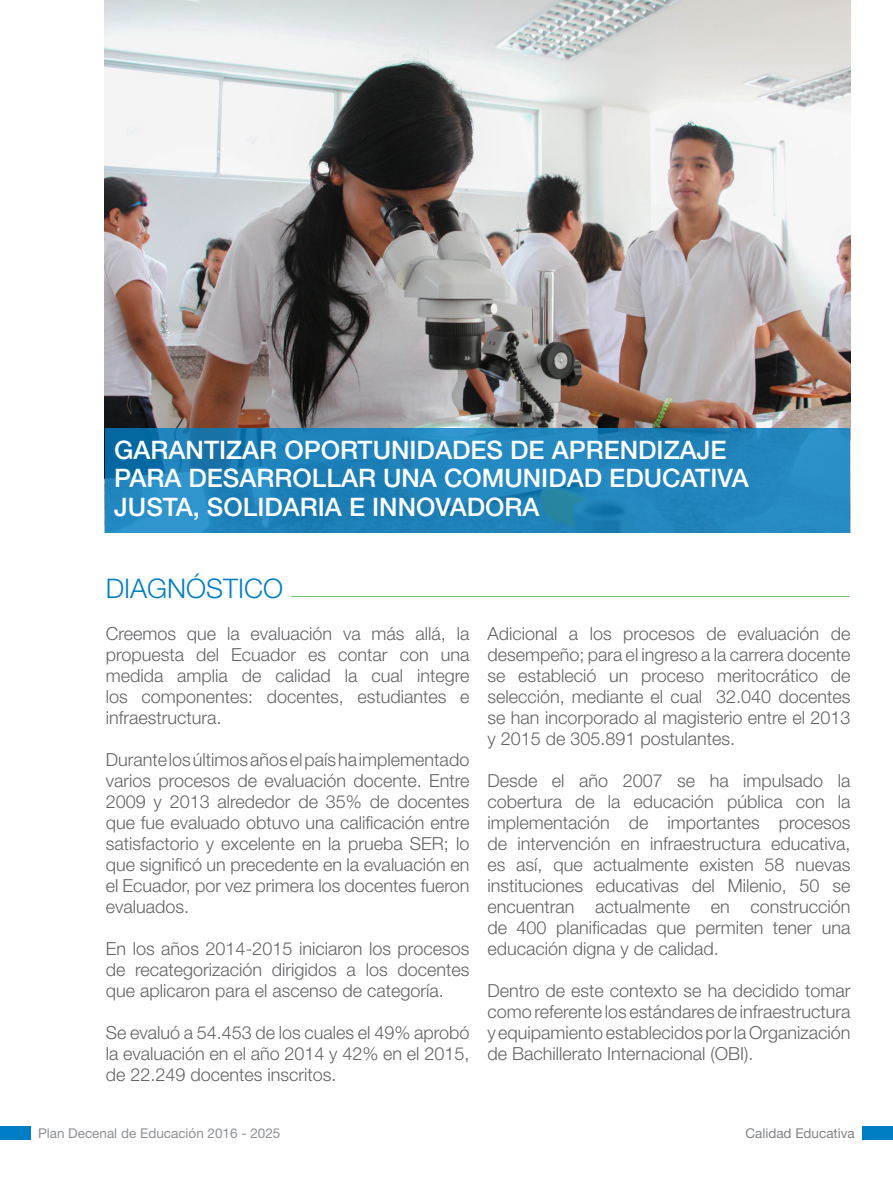
<style>
.page{position:relative;width:893px;height:1191px;background:#fff}
.page>*{position:absolute;margin:0;border:0;box-sizing:border-box;transform-origin:0 0}
.t1{font:300 27px "Helvetica Neue LT Std";color:#007ec5}
.t2{font:500 25.5px/28.5px "Helvetica Neue LT Std";color:#fff}
.t3{font:300 18px/21px "Helvetica Neue LT Std";color:#636366;text-align:justify}
.t4{font:13.5px "Helvetica Neue LT Std";color:#8e9093}
.t5{font:13.5px "Helvetica Neue LT Std";color:#808285}
</style>
<div class="page">
<div style="left:0;top:1125px;width:31px;height:14px;background:#007ec5"></div>
<div style="left:862px;top:1125px;width:31px;height:14px;background:#007ec5"></div>
<img style="left:105px;top:0;width:745px;height:533px">
<svg style="left:105px;top:428px;width:745px;height:104px;fill:#2185bd"></svg>
<hr style="left:291px;top:596px;width:558px;height:1px;background:#45b749">
<p class="t2" style="left:114px;top:435px;width:636px">GARANTIZAR OPORTUNIDADES DE APRENDIZAJE<br>PARA DESARROLLAR UNA COMUNIDAD EDUCATIVA<br>JUSTA, SOLIDARIA E INNOVADORA</p>
<p class="t1" style="left:106px;top:572px;width:179px">DIAGNÓSTICO</p>
<p class="t3" style="left:106px;top:623px;width:365px">Creemos que la evaluación va más allá, la propuesta del Ecuador es contar con una medida amplia de calidad la cual integre los componentes: docentes, estudiantes e infraestructura.</p>
<p class="t3" style="left:106px;top:749px;width:365px">Durante los últimos años el país ha implementado varios procesos de evaluación docente. Entre 2009 y 2013 alrededor de 35% de docentes que fue evaluado obtuvo una calificación entre satisfactorio y excelente en la prueba SER; lo que significó un precedente en la evaluación en el Ecuador, por vez primera los docentes fueron evaluados.</p>
<p class="t3" style="left:106px;top:938px;width:365px">En los años 2014-2015 iniciaron los procesos de recategorización dirigidos a los docentes que aplicaron para el ascenso de categoría.</p>
<p class="t3" style="left:106px;top:1022px;width:365px">Se evaluó a 54.453 de los cuales el 49% aprobó la evaluación en el año 2014 y 42% en el 2015, de 22.249 docentes inscritos.</p>
<p class="t3" style="left:487px;top:623px;width:365px">Adicional a los procesos de evaluación de desempeño; para el ingreso a la carrera docente se estableció un proceso meritocrático de selección, mediante el cual 32.040 docentes se han incorporado al magisterio entre el 2013 y 2015 de 305.891 postulantes.</p>
<p class="t3" style="left:487px;top:770px;width:365px">Desde el año 2007 se ha impulsado la cobertura de la educación pública con la implementación de importantes procesos de intervención en infraestructura educativa, es así, que actualmente existen 58 nuevas instituciones educativas del Milenio, 50 se encuentran actualmente en construcción de 400 planificadas que permiten tener una educación digna y de calidad.</p>
<p class="t3" style="left:487px;top:980px;width:365px">Dentro de este contexto se ha decidido tomar como referente los estándares de infraestructura y equipamiento establecidos por la Organización de Bachillerato Internacional (OBI).</p>
<p class="t4" style="left:38px;top:1124px;width:244px">Plan Decenal de Educación 2016 - 2025</p>
<p class="t5" style="left:745px;top:1124px;width:111px">Calidad Educativa</p>
</div>
